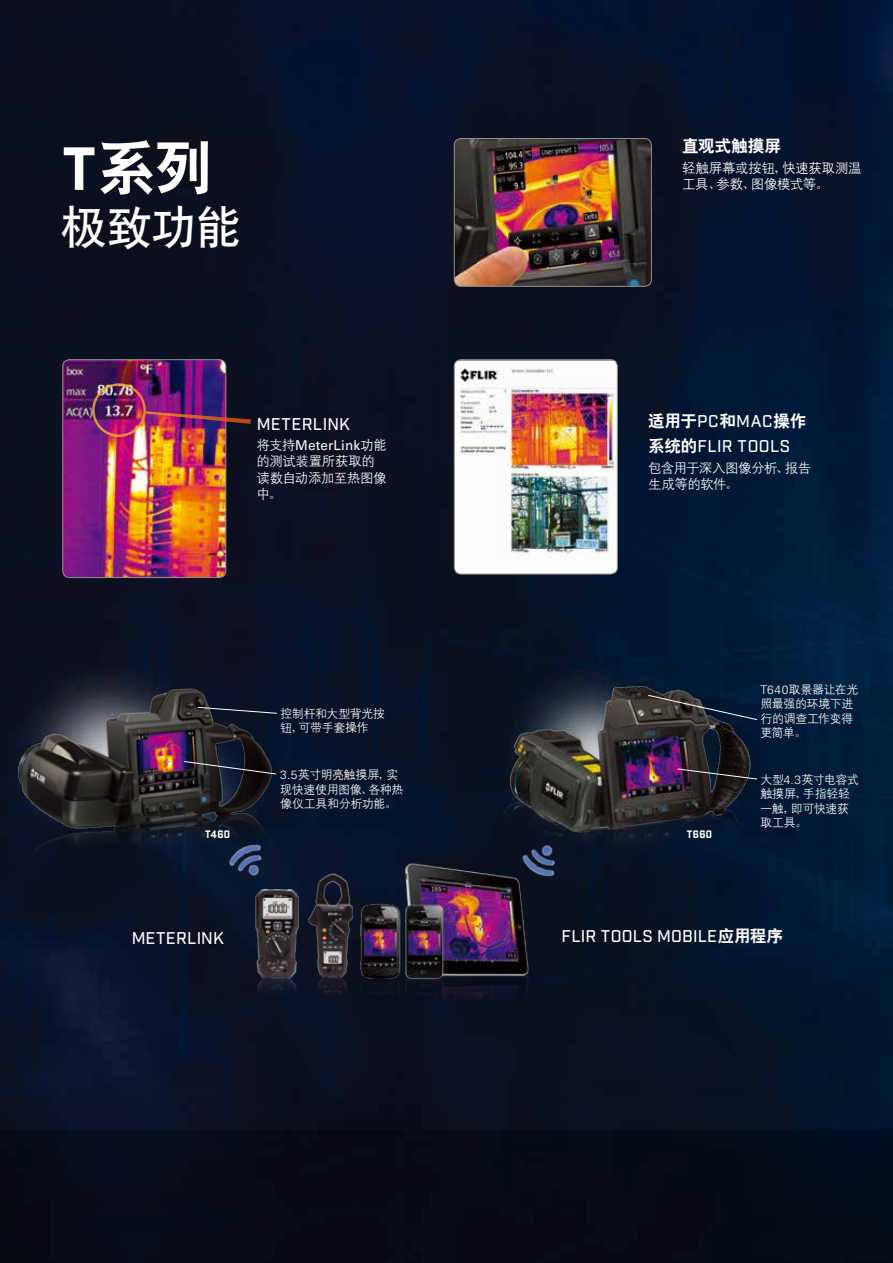
<style>
.page{position:relative;width:893px;height:1263px;background:#fff}
.page>*{position:absolute;margin:0;border:0;box-sizing:border-box;transform-origin:0 0}
.t1{font:59.1px "Heiti CSEG Bold GB";color:#fff}
.t2{font:45.45px "Heiti CSEG Medium GB";color:#fff}
.t3{font:500 16.5px "Industry";letter-spacing:.025em;color:#fff}
.t4{font:16.5px "Heiti CSEG Bold GB";letter-spacing:-.005em;color:#fff}
.t5{font:13.5px/16.2px "Denshan CSEG Medium GB";letter-spacing:-.035em;color:#fff}
.t6{font:13.5px "Univers LT Std";letter-spacing:.01em;color:#fff}
.t7{font:12px/14.4px "Denshan CSEG Medium GB";letter-spacing:-.035em;color:#fff}
.t8{font:700 10.5px "Industry";letter-spacing:.025em;color:#fff;scale:.94 1}
.s1{font-family:"Industry";font-weight:700}
.s2{font-family:"Denshan CSEG Medium GB"}
.s3{font-family:"Industry";font-weight:500}
.s4{font-family:"Heiti CSEG Bold GB";font-weight:400}
.s5{font-family:"Univers LT Std";font-weight:300}
</style>
<div class="page">
<img style="left:0;top:0;width:893px;height:1131px">
<div style="left:0;top:1131px;width:893px;height:132px;background:#080c17"></div>
<img style="left:454px;top:360px;width:163px;height:214px">
<div style="left:454px;top:359px;width:164px;height:215px;border:1px solid #8e9090;border-radius:7px"></div>
<img style="left:454px;top:138px;width:197px;height:148px">
<div style="left:454px;top:138px;width:198px;height:149px;border:1px solid #8e9090;border-radius:7px"></div>
<img style="left:0;top:636px;width:307px;height:243px">
<img style="left:477px;top:651px;width:309px;height:221px">
<img style="left:355px;top:861px;width:175px;height:153px">
<svg style="left:197px;top:706px;width:81px;height:8px"></svg>
<svg style="left:647px;top:694px;width:111px;height:27px;background:#28313b"></svg>
<svg style="left:183px;top:760px;width:94px;height:15px"></svg>
<img style="left:308px;top:870px;width:45px;height:135px">
<img style="left:256px;top:945px;width:42px;height:74px">
<img style="left:471px;top:785px;width:142px;height:126px">
<img style="left:179px;top:819px;width:142px;height:126px">
<svg style="left:676px;top:768px;width:82px;height:12px"></svg>
<img style="left:63px;top:360px;width:163px;height:217px">
<div style="left:63px;top:359px;width:163px;height:219px;border:1px solid #8e9090;border-radius:7px"></div>
<img style="left:92px;top:383px;width:159px;height:54px">
<h1 class="t1" style="left:62px;top:138px;width:152px"><span class="s1">T</span>系列</h1>
<h2 class="t2" style="left:62px;top:204px;width:181px">极致功能</h2>
<h3 class="t4" style="left:682px;top:138px;width:100px">直观式触摸屏</h3>
<p class="t5" style="left:682px;top:160px;width:181px">轻触屏幕或按钮，快速获取测温工具、参数、图像模式等。</p>
<h3 class="t3" style="left:257px;top:414px;width:95px">METERLINK</h3>
<p class="t6" style="left:257px;top:437px;width:132px"><span class="s2">将支持</span>MeterLink<span class="s2">功能</span></p>
<p class="t5" style="left:257px;top:453px;width:132px">的测试装置所获取的读数自动添加至热图像中。</p>
<h3 class="t4" style="left:648px;top:412px;width:160px">适用于<span class="s3">PC</span>和<span class="s3">MAC</span>操作</h3>
<h3 class="t3" style="left:648px;top:436px;width:144px"><span class="s4">系统的</span>FLIR TOOLS</h3>
<p class="t5" style="left:648px;top:459px;width:165px">包含用于深入图像分析、报告生成等的软件。</p>
<p class="t7" style="left:280px;top:706px;width:106px">控制杆和大型背光按钮，可带手套操作</p>
<p class="t7" style="left:760px;top:682px;width:99px"><span class="s5">T640</span>取景器让在光照最强的环境下进行的调查工作变得更简单。</p>
<p class="t7" style="left:280px;top:768px;width:125px"><span class="s5">3.5</span>英寸明亮触摸屏，实现快速使用图像、各种热像仪工具和分析功能。</p>
<p class="t7" style="left:760px;top:772px;width:100px">大型<span class="s5">4.3</span>英寸电容式触摸屏，手指轻轻一触，即可快速获取工具。</p>
<p class="t8" style="left:205px;top:828px;width:28px">T460</p>
<p class="t8" style="left:687px;top:828px;width:28px">T660</p>
<h3 class="t3" style="left:132px;top:928px;width:94px">METERLINK</h3>
<h3 class="t3" style="left:561px;top:926px;width:223px">FLIR TOOLS MOBILE<span class="s4">应用程序</span></h3>
</div>
